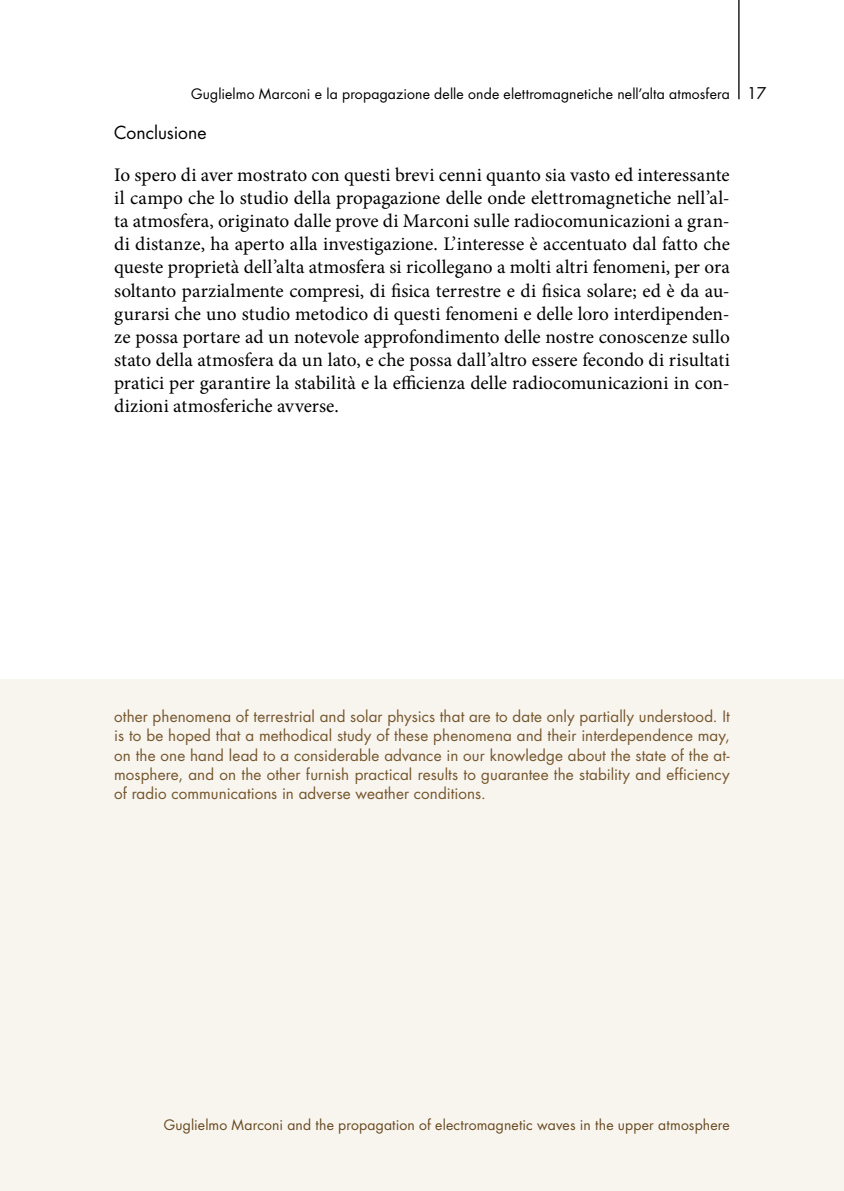
<style>
.page{position:relative;width:844px;height:1191px;background:#fff}
.page>*{position:absolute;margin:0;border:0;box-sizing:border-box;transform-origin:0 0}
.t1{font:19.25px/23.1px "Minion Pro";color:#000;text-align:justify}
.t2{font:17.5px "Futura Std";color:#000}
.t3{font:15.75px "Futura Std";color:#000}
.t4{font:15.22px/19.2px "Futura Std";letter-spacing:.005em;color:#75562d;text-align:justify}
.t5{font:14px "Futura Std";letter-spacing:.01em;color:#000}
.t6{font:14px "Futura Std";letter-spacing:.01em;color:#684a21}
</style>
<div class="page">
<div style="left:0;top:680px;width:843px;height:511px;background:#f8f5ef"></div>
<hr style="left:738px;top:0;width:1px;height:99px;background:#000">
<p class="t5" style="left:191px;top:85px;width:540px">Guglielmo Marconi e la propagazione delle onde elettromagnetiche nell’alta atmosfera</p>
<p class="t2" style="left:114px;top:121px;width:94px">Conclusione</p>
<p class="t1" style="left:114px;top:163px;width:617px">Io spero di aver mostrato con questi brevi cenni quanto sia vasto ed interessante il campo che lo studio della propagazione delle onde elettromagnetiche nell’al&shy;ta atmosfera, originato dalle prove di Marconi sulle radiocomunicazioni a gran&shy;di distanze, ha aperto alla investigazione. L’interesse è accentuato dal fatto che queste proprietà dell’alta atmosfera si ricollegano a molti altri fenomeni, per ora soltanto parzialmente compresi, di fisica terrestre e di fisica solare; ed è da au&shy;gurarsi che uno studio metodico di questi fenomeni e delle loro interdipenden&shy;ze possa portare ad un notevole approfondimento delle nostre conoscenze sullo stato della atmosfera da un lato, e che possa dall’altro essere fecondo di risultati pratici per garantire la stabilità e la efficienza delle radiocomunicazioni in con&shy;dizioni atmosferiche avverse.</p>
<p class="t3" style="left:747px;top:83px;width:21px">17</p>
<p class="t4" style="left:114px;top:707px;width:617px">other phenomena of terrestrial and solar physics that are to date only partially understood. It is to be hoped that a methodical study of these phenomena and their interdependence may, on the one hand lead to a considerable advance in our knowledge about the state of the at&shy;mosphere, and on the other furnish practical results to guarantee the stability and efficiency of radio communications in adverse weather conditions.</p>
<p class="t6" style="left:164px;top:1116px;width:567px">Guglielmo Marconi and the propagation of electromagnetic waves in the upper atmosphere</p>
</div>
